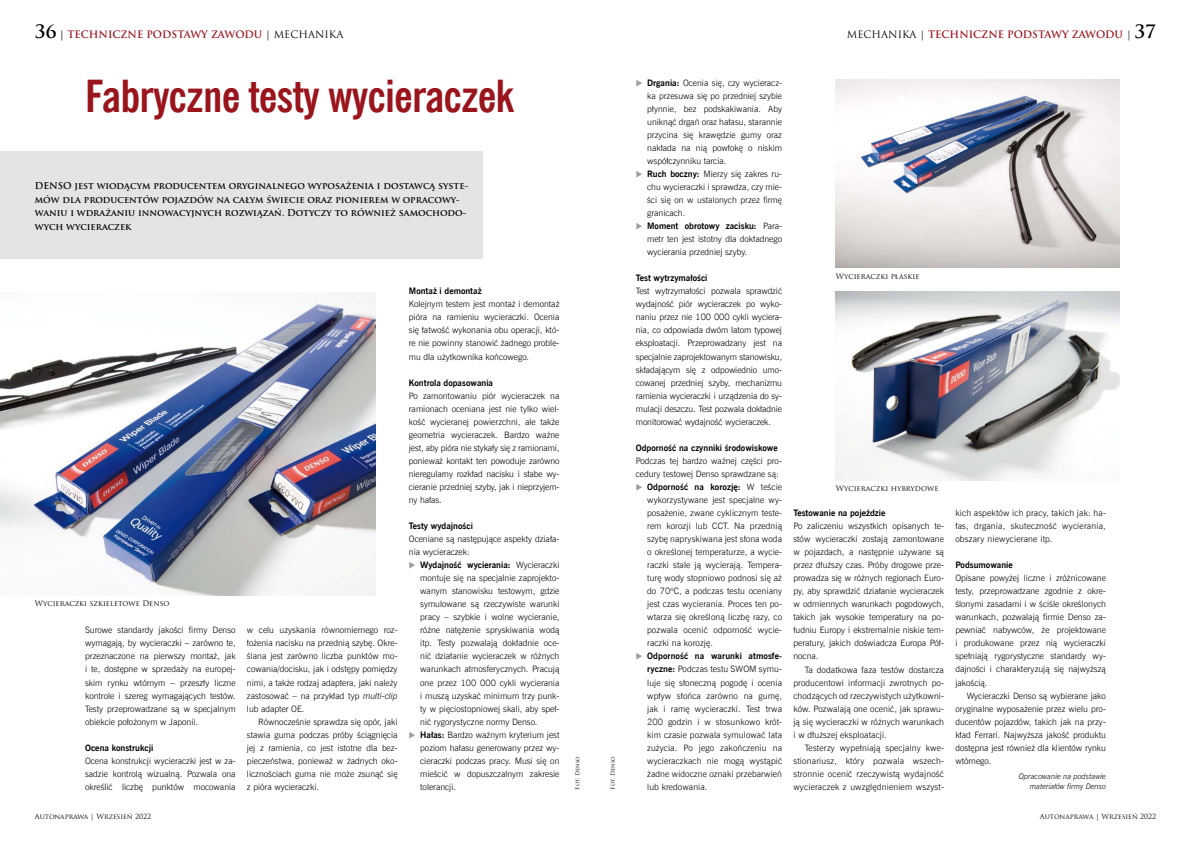
<style>
.page{position:relative;width:1191px;height:842px;background:#fff}
.page>*{position:absolute;margin:0;border:0;box-sizing:border-box;transform-origin:0 0}
.t1{font:700 44px "News Goth Cn EU";letter-spacing:-.015em;color:#9a141c}
.t2{font:700 10px "Trajan Pro";color:#9a141c}
.t3{font:700 9.2px/13.5px "Trajan Pro";color:#000}
.t4{font:8.8px/13px "News Goth Lt EU";color:#000;text-align:justify}
.t5{font:700 8.8px "News Goth EU";color:#000}
.t6{font:italic 7.7px/10px "News Goth Lt EU";color:#000;text-align:right}
.t7{font:7.5px "Trajan Pro";color:#000}
.t8{font:7px "Trajan Pro";color:#000}
.t9{font:5.5px "Trajan Pro";color:#000}
.s1{font-size:18px;color:#000}
.s2{color:#000}
.s3{font-weight:400;color:#000}
.s4{color:#9c9e9f}
.s5{font-family:"News Goth EU";font-weight:700}
.s6{font-family:"News Goth Lt EU";font-weight:400}
.s7{font-style:italic}
</style>
<div class="page">
<div style="left:0;top:151px;width:482px;height:108px;background:#e3e4e4"></div>
<img style="left:0;top:292px;width:376px;height:304px">
<img style="left:836px;top:79px;width:283px;height:189px">
<img style="left:836px;top:292px;width:283px;height:189px">
<p class="t2" style="left:35px;top:28px;width:310px"><span class="s1">36</span> <span class="s2">|</span> TECHNICZNE PODSTAWY ZAWODU <span class="s3">| MECHANIKA</span></p>
<p class="t2" style="left:847px;top:28px;width:311px"><span class="s3">MECHANIKA |</span> TECHNICZNE PODSTAWY ZAWODU <span class="s3">|</span> <span class="s1">37</span></p>
<h1 class="t1" style="left:85px;top:69px;width:430px">Fabryczne testy wycieraczek</h1>
<p class="t4" style="left:647px;top:76px;width:136px;text-indent:-11px"><span class="s4">◆</span> <span class="s5">Drgania:</span> Ocenia się, czy wycieracz&shy;ka przesuwa się po przedniej szybie płynnie, bez podskakiwania. Aby uniknąć drgań oraz hałasu, starannie przycina się krawędzie gumy oraz nakłada na nią powłokę o niskim współczynniku tarcia.</p>
<p class="t4" style="left:647px;top:167px;width:136px;text-indent:-11px"><span class="s4">◆</span> <span class="s5">Ruch boczny:</span> Mierzy się zakres ru&shy;chu wycieraczki i sprawdza, czy mie&shy;ści się on w ustalonych przez firmę granicach.</p>
<p class="t5" style="left:636px;top:220px;width:148px"><span class="s4">◆</span> Moment obrotowy zacisku: <span class="s6">Para-</span></p>
<p class="t4" style="left:647px;top:233px;width:136px">metr ten jest istotny dla dokładnego wycierania przedniej szyby.</p>
<p class="t5" style="left:636px;top:273px;width:73px">Test wytrzymałości</p>
<p class="t4" style="left:636px;top:285px;width:148px">Test wytrzymałości pozwala sprawdzić wydajność piór wycieraczek po wyko&shy;naniu przez nie 100 000 cykli wyciera&shy;nia, co odpowiada dwóm latom typowej eksploatacji. Przeprowadzany jest na specjalnie zaprojektowanym stanowisku, składającym się z odpowiednio umo&shy;cowanej przedniej szyby, mechanizmu ramienia wycieraczki i urządzenia do sy&shy;mulacji deszczu. Test pozwala dokładnie monitorować wydajność wycieraczek.</p>
<p class="t5" style="left:636px;top:442px;width:143px">Odporność na czynniki środowiskowe</p>
<p class="t4" style="left:636px;top:454px;width:148px">Podczas tej bardzo ważnej części pro&shy;cedury testowej Denso sprawdzane są:</p>
<p class="t5" style="left:636px;top:481px;width:148px"><span class="s4">◆</span> Odporność na korozję: <span class="s6">W teście</span></p>
<p class="t4" style="left:647px;top:493px;width:136px">wykorzystywane jest specjalne wy&shy;posażenie, zwane cyklicznym teste&shy;rem korozji lub CCT. Na przednią szybę napryskiwana jest słona woda o określonej temperaturze, a wycie&shy;raczki stale ją wycierają. Tempera&shy;turę wody stopniowo podnosi się aż do 70<sup>o</sup>C, a podczas testu oceniany jest czas wycierania. Proces ten po&shy;wtarza się określoną liczbę razy, co pozwala ocenić odporność wycie&shy;raczki na korozję.</p>
<p class="t5" style="left:636px;top:651px;width:148px"><span class="s4">◆</span> Odporność na warunki atmosfe-</p>
<p class="t4" style="left:647px;top:663px;width:136px"><span class="s5">ryczne:</span> Podczas testu SWOM symu&shy;luje się słoneczną pogodę i ocenia wpływ słońca zarówno na gumę, jak i ramę wycieraczki. Test trwa 200 godzin i w stosunkowo krót&shy;kim czasie pozwala symulować lata zużycia. Po jego zakończeniu na wycieraczkach nie mogą wystąpić żadne widoczne oznaki przebarwień lub kredowania.</p>
<p class="t3" style="left:35px;top:179px;width:435px">DENSO jest wiodącym producentem oryginalnego wyposażenia i dostawcą syste&shy;mów dla producentów pojazdów na całym świecie oraz pionierem w opracowy&shy;waniu i wdrażaniu innowacyjnych rozwiązań. Dotyczy to również samochodo&shy;wych wycieraczek</p>
<p class="t5" style="left:409px;top:286px;width:74px">Montaż i demontaż</p>
<p class="t4" style="left:409px;top:298px;width:152px">Kolejnym testem jest montaż i demontaż pióra na ramieniu wycieraczki. Ocenia się łatwość wykonania obu operacji, któ&shy;re nie powinny stanowić żadnego proble&shy;mu dla użytkownika końcowego.</p>
<p class="t5" style="left:409px;top:377px;width:86px">Kontrola dopasowania</p>
<p class="t4" style="left:409px;top:389px;width:152px">Po zamontowaniu piór wycieraczek na ramionach oceniana jest nie tylko wiel&shy;kość wycieranej powierzchni, ale także geometria wycieraczek. Bardzo ważne jest, aby pióra nie stykały się z ramionami, ponieważ kontakt ten powoduje zarówno nieregularny rozkład nacisku i słabe wy&shy;cieranie przedniej szyby, jak i nieprzyjem&shy;ny hałas.</p>
<p class="t5" style="left:409px;top:520px;width:66px">Testy wydajności</p>
<p class="t4" style="left:409px;top:533px;width:152px">Oceniane są następujące aspekty działa&shy;nia wycieraczek:</p>
<p class="t5" style="left:409px;top:559px;width:152px"><span class="s4">◆</span> Wydajność wycierania: <span class="s6">Wycieraczki</span></p>
<p class="t4" style="left:420px;top:572px;width:141px">montuje się na specjalnie zaprojekto&shy;wanym stanowisku testowym, gdzie symulowane są rzeczywiste warunki pracy – szybkie i wolne wycieranie, różne natężenie spryskiwania wodą itp. Testy pozwalają dokładnie oce&shy;nić działanie wycieraczek w różnych warunkach atmosferycznych. Pracują one przez 100 000 cykli wycierania i muszą uzyskać minimum trzy punk&shy;ty w pięciostopniowej skali, aby speł&shy;nić rygorystyczne normy Denso.</p>
<p class="t4" style="left:420px;top:728px;width:141px;text-indent:-11px"><span class="s4">◆</span> <span class="s5">Hałas:</span> Bardzo ważnym kryterium jest poziom hałasu generowany przez wy&shy;cieraczki podczas pracy. Musi się on mieścić w dopuszczalnym zakresie tolerancji.</p>
<p class="t7" style="left:35px;top:598px;width:136px">Wycieraczki szkieletowe Denso</p>
<p class="t4" style="left:85px;top:624px;width:152px">Surowe standardy jakości firmy Denso wymagają, by wycieraczki – zarówno te, przeznaczone na pierwszy montaż, jak i te, dostępne w sprzedaży na europej&shy;skim rynku wtórnym – przeszły liczne kontrole i szereg wymagających testów.<br>Testy przeprowadzane są w specjalnym obiekcie położonym w Japonii.</p>
<p class="t5" style="left:85px;top:742px;width:70px">Ocena konstrukcji</p>
<p class="t4" style="left:85px;top:754px;width:152px">Ocena konstrukcji wycieraczki jest w za&shy;sadzie kontrolą wizualną. Pozwala ona określić liczbę punktów mocowania</p>
<p class="t4" style="left:247px;top:624px;width:152px">w celu uzyskania równomiernego roz&shy;łożenia nacisku na przednią szybę. Okre&shy;ślana jest zarówno liczba punktów mo&shy;cowania/docisku, jak i odstępy pomiędzy nimi, a także rodzaj adaptera, jaki należy zastosować – na przykład typ <span class="s7">multi-clip </span>lub adapter OE.</p>
<p class="t4" style="left:247px;top:715px;width:152px;text-indent:11px">Równocześnie sprawdza się opór, jaki stawia guma podczas próby ściągnięcia jej z ramienia, co jest istotne dla bez&shy;pieczeństwa, ponieważ w żadnych oko&shy;licznościach guma nie może zsunąć się z pióra wycieraczki.</p>
<p class="t9" style="left:574px;top:789px;width:35px;rotate:-90deg">Fot. Denso</p>
<p class="t9" style="left:609px;top:789px;width:35px;rotate:-90deg">Fot. Denso</p>
<p class="t8" style="left:35px;top:812px;width:118px">Autonaprawa | Wrzesień 2022</p>
<p class="t7" style="left:836px;top:271px;width:85px">Wycieraczki płaskie</p>
<p class="t7" style="left:836px;top:484px;width:104px">Wycieraczki hybrydowe</p>
<p class="t5" style="left:793px;top:507px;width:93px">Testowanie na pojeździe</p>
<p class="t4" style="left:793px;top:519px;width:152px">Po zaliczeniu wszystkich opisanych te&shy;stów wycieraczki zostają zamontowane w pojazdach, a następnie używane są przez dłuższy czas. Próby drogowe prze&shy;prowadza się w różnych regionach Euro&shy;py, aby sprawdzić działanie wycieraczek w odmiennych warunkach pogodowych, takich jak wysokie temperatury na po&shy;łudniu Europy i ekstremalnie niskie tem&shy;peratury, jakich doświadcza Europa Pół&shy;nocna.</p>
<p class="t4" style="left:793px;top:663px;width:152px;text-indent:11px">Ta dodatkowa faza testów dostarcza producentowi informacji zwrotnych po&shy;chodzących od rzeczywistych użytkowni&shy;ków. Pozwalają one ocenić, jak sprawu&shy;ją się wycieraczki w różnych warunkach i w dłuższej eksploatacji.</p>
<p class="t4" style="left:793px;top:741px;width:152px;text-indent:11px">Testerzy wypełniają specjalny kwe&shy;stionariusz, który pozwala wszech&shy;stronnie ocenić rzeczywistą wydajność wycieraczek z uwzględnieniem wszyst-</p>
<p class="t4" style="left:955px;top:506px;width:152px">kich aspektów ich pracy, takich jak: ha&shy;łas, drgania, skuteczność wycierania, obszary niewycierane itp.</p>
<p class="t5" style="left:955px;top:559px;width:59px">Podsumowanie</p>
<p class="t4" style="left:955px;top:572px;width:152px">Opisane powyżej liczne i zróżnicowane testy, przeprowadzane zgodnie z okre&shy;ślonymi zasadami i w ściśle określonych warunkach, pozwalają firmie Denso za&shy;pewniać nabywców, że projektowane i produkowane przez nią wycieraczki spełniają rygorystyczne standardy wy&shy;dajności i charakteryzują się najwyższą jakością.</p>
<p class="t4" style="left:955px;top:689px;width:152px;text-indent:11px">Wycieraczki Denso są wybierane jako oryginalne wyposażenie przez wielu pro&shy;ducentów pojazdów, takich jak na przy&shy;kład Ferrari. Najwyższa jakość produktu dostępna jest również dla klientów rynku wtórnego.</p>
<p class="t6" style="left:1018px;top:772px;width:89px">Opracowanie na podstawie materiałów firmy Denso</p>
<p class="t8" style="left:1040px;top:812px;width:118px">Autonaprawa | Wrzesień 2022</p>
</div>
